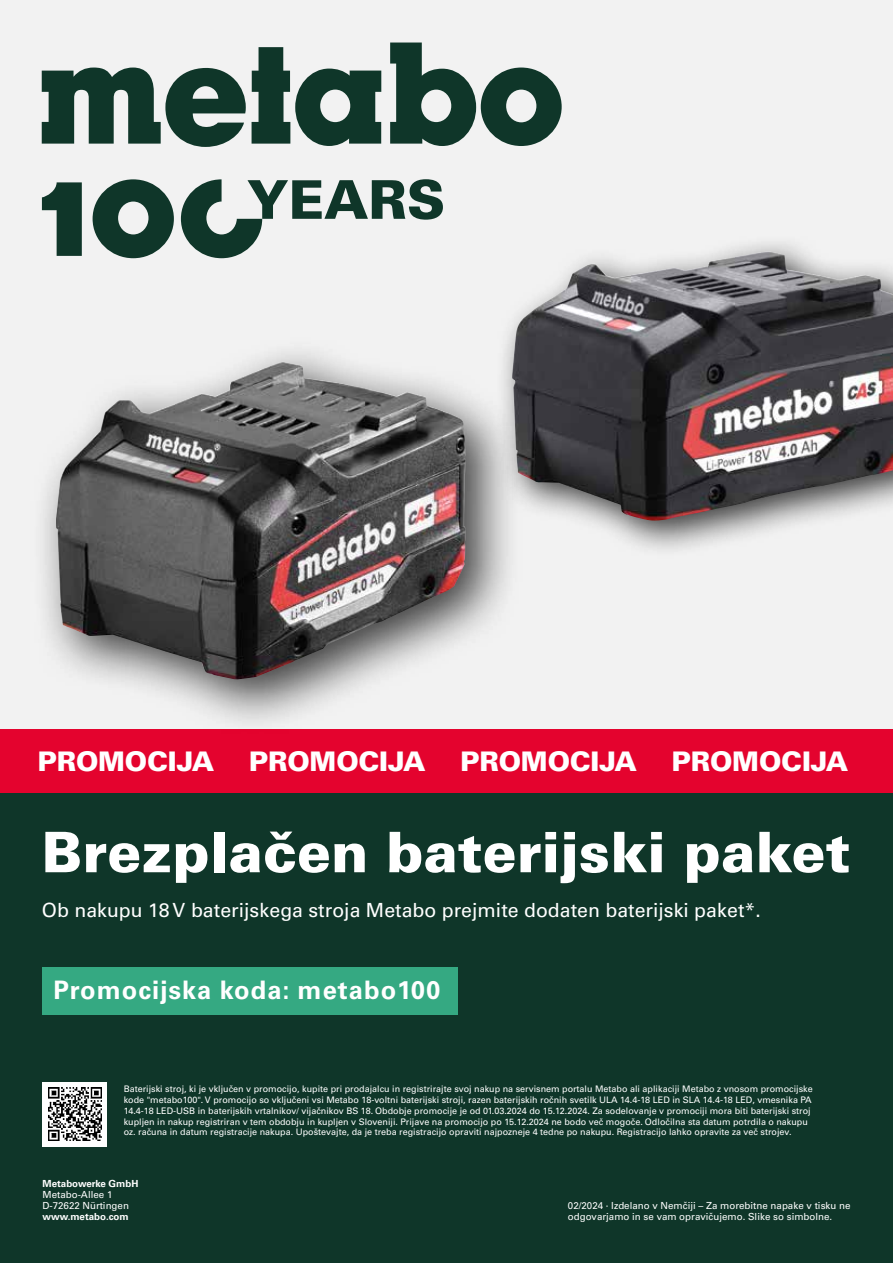
<style>
.page{position:relative;width:893px;height:1263px;background:#fff}
.page>*{position:absolute;margin:0;border:0;box-sizing:border-box;transform-origin:0 0}
.t1{font:900 55.95px "Univers LT Pro 75";color:#fff}
.t2{font:900 27px "Univers LT Pro 75";letter-spacing:-.01em;color:#fff}
.t3{font:700 25.5px "Univers LT Pro 65";letter-spacing:.04em;color:#fff}
.t4{font:19.5px "Univers LT Pro 55 Roman";color:#fff}
.t5{font:9.75px/11.2px "Univers LT Pro 55 Roman";color:#fff}
.t6{font:700 9.75px "Univers LT Pro 65";color:#fff}
.t7{font:9px/10.8px "Univers LT Pro 55 Roman";color:#fff}
</style>
<div class="page">
<div style="left:0;top:755px;width:893px;height:508px;background:#0f3629"></div>
<div style="left:0;top:0;width:893px;height:767px;background:#f2f2f2"></div>
<div style="left:43px;top:967px;width:415px;height:48px;background:#35a982"></div>
<div style="left:43px;top:1082px;width:64px;height:64px;background:#fff"></div>
<img style="left:48px;top:1087px;width:54px;height:54px">
<svg style="left:252px;top:47px;width:129px;height:99px"></svg>
<svg style="left:390px;top:43px;width:172px;height:103px"></svg>
<svg style="left:42px;top:68px;width:204px;height:79px"></svg>
<svg style="left:42px;top:182px;width:40px;height:74px"></svg>
<svg style="left:93px;top:179px;width:81px;height:79px"></svg>
<svg style="left:181px;top:179px;width:262px;height:79px"></svg>
<div style="left:0;top:729px;width:893px;height:63px;background:#e4032e"></div>
<div style="left:495px;top:234px;width:398px;height:325px;background:#000;opacity:.75"></div>
<img style="left:512px;top:252px;width:381px;height:269px">
<div style="left:30px;top:337px;width:493px;height:398px;background:#000;opacity:.75"></div>
<img style="left:56px;top:362px;width:410px;height:317px">
<h2 class="t2" style="left:38px;top:744px;width:178px">PROMOCIJA</h2>
<h2 class="t2" style="left:249px;top:744px;width:178px">PROMOCIJA</h2>
<h2 class="t2" style="left:460px;top:744px;width:178px">PROMOCIJA</h2>
<h2 class="t2" style="left:672px;top:744px;width:178px">PROMOCIJA</h2>
<h1 class="t1" style="left:42px;top:817px;width:810px">Brezplačen baterijski paket</h1>
<h3 class="t4" style="left:42px;top:898px;width:720px">Ob nakupu 18 V baterijskega stroja Metabo prejmite dodaten baterijski paket*.</h3>
<h3 class="t3" style="left:53px;top:975px;width:388px">Promocijska koda: metabo100</h3>
<p class="t7" style="left:124px;top:1083px;width:691px">Baterijski stroj, ki je vključen v promocijo, kupite pri prodajalcu in registrirajte svoj nakup na servisnem portalu Metabo ali aplikaciji Metabo z vnosom promocijske kode "metabo100". V promocijo so vključeni vsi Metabo 18-voltni baterijski stroji, razen baterijskih ročnih svetilk ULA 14.4-18 LED in SLA 14.4-18 LED, vmesnika PA 14.4-18 LED-USB in baterijskih vrtalnikov/ vijačnikov BS 18. Obdobje promocije je od 01.03.2024 do 15.12.2024. Za sodelovanje v promociji mora biti baterijski stroj kupljen in nakup registriran v tem obdobju in kupljen v Sloveniji. Prijave na promocijo po 15.12.2024 ne bodo več mogoče. Odločilna sta datum potrdila o nakupu oz. računa in datum registracije nakupa. Upoštevajte, da je treba registracijo opraviti najpozneje 4 tedne po nakupu. Registracijo lahko opravite za več strojev.</p>
<p class="t6" style="left:43px;top:1177px;width:97px">Metabowerke GmbH</p>
<p class="t5" style="left:43px;top:1189px;width:88px">Metabo-Allee 1<br>D-72622 Nürtingen</p>
<p class="t6" style="left:43px;top:1211px;width:88px">www.metabo.com</p>
<p class="t5" style="left:568px;top:1200px;width:284px">02/2024 · Izdelano v Nemčiji – Za morebitne napake v tisku ne odgovarjamo in se vam opravičujemo. Slike so simbolne.</p>
</div>
